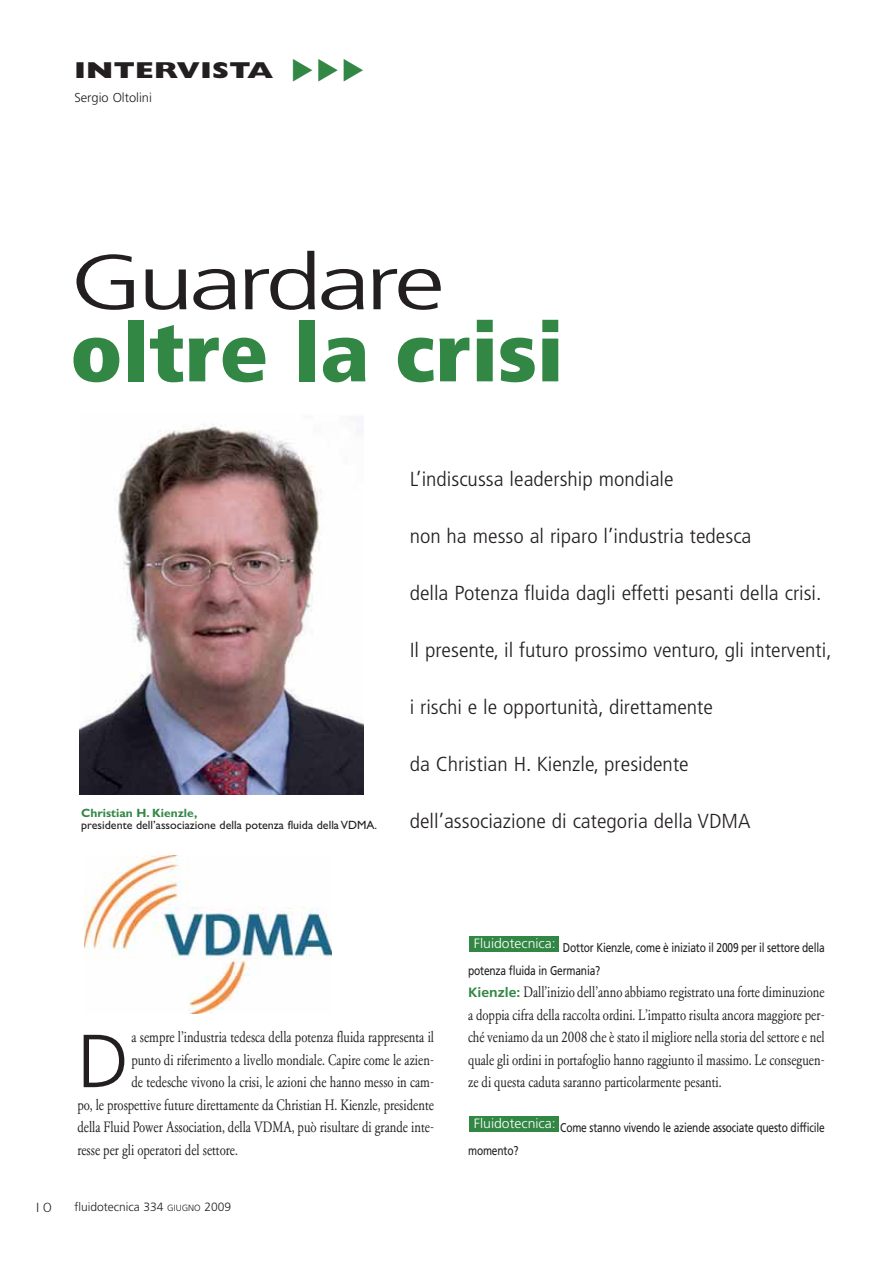
<style>
.page{position:relative;width:889px;height:1277px;background:#fff}
.page>*{position:absolute;margin:0;border:0;box-sizing:border-box;transform-origin:0 0}
.t1{font:900 condensed 82.05px "Frutiger LT";color:#328745;scale:1.08 1}
.t2{font:300 condensed 78px "Frutiger LT";letter-spacing:-.05em;color:#231f20;scale:1.58 1}
.t3{font:300 75px "Frutiger LT";color:#231f20;scale:1.04 1}
.t4{font:800 23.1px "Gill Sans";letter-spacing:.015em;color:#231f20;scale:1.27 1}
.t5{font:300 condensed 20.25px "Frutiger LT";color:#231f20;scale:1.1 1}
.t6{font:15.75px/22.5px "Garamond Classico";color:#231f20;text-align:justify;scale:.78 1}
.t7{font:300 13.5px "Frutiger LT";color:#fff;scale:1.04 1}
.t8{font:300 13.5px "Gill Sans";color:#231f20;scale:1.27 1}
.t9{font:300 12.9px "Frutiger LT";color:#231f20}
.t10{font:12.75px/22.5px "Frutiger LT";letter-spacing:-.015em;color:#231f20;scale:.8 1}
.t11{font:12px "Gill Sans";color:#231f20}
.t12{font:300 12px "Frutiger LT";color:#231f20}
.t13{font:700 12px "Gill Sans";color:#328745}
.s1{font-size:9px}
.s2{font-family:"Frutiger LT";font-weight:700;font-size:13.5px;color:#328745}
</style>
<div class="page">
<div style="left:469px;top:1117px;width:90px;height:15px;background:#328745"></div>
<div style="left:469px;top:937px;width:90px;height:15px;background:#328745"></div>
<img style="left:80px;top:424px;width:284px;height:371px">
<img style="left:85px;top:855px;width:246px;height:159px">
<h3 class="t4" style="left:74px;top:62px;width:158px">INTERVISTA</h3>
<p class="t9" style="left:74px;top:91px;width:79px">Sergio Oltolini</p>
<h2 class="t2" style="left:70px;top:244px;width:239px">Guardare</h2>
<h1 class="t1" style="left:70px;top:303px;width:458px">oltre la crisi</h1>
<p class="t13" style="left:81px;top:809px;width:117px">Christian H. Kienzle,</p>
<p class="t11" style="left:81px;top:821px;width:297px">presidente dell’associazione della potenza fluida della VDMA.</p>
<p class="t5" style="left:409px;top:469px;width:241px">L’indiscussa leadership mondiale</p>
<p class="t5" style="left:409px;top:526px;width:312px">non ha messo al riparo l’industria tedesca</p>
<p class="t5" style="left:409px;top:583px;width:376px">della Potenza fluida dagli effetti pesanti della crisi.</p>
<p class="t5" style="left:409px;top:640px;width:385px">Il presente, il futuro prossimo venturo, gli interventi,</p>
<p class="t5" style="left:409px;top:697px;width:277px">i rischi e le opportunità, direttamente</p>
<p class="t5" style="left:409px;top:754px;width:255px">da Christian H. Kienzle, presidente</p>
<p class="t5" style="left:409px;top:811px;width:311px">dell’associazione di categoria della VDMA</p>
<h3 class="t3" style="left:77px;top:1025px;width:52px">D</h3>
<p class="t6" style="left:131px;top:1027px;width:389px">a sempre l’industria tedesca della potenza fluida rappresenta il</p>
<p class="t6" style="left:131px;top:1050px;width:389px">punto di riferimento a livello mondiale. Capire come le azien-</p>
<p class="t6" style="left:131px;top:1072px;width:389px">de tedesche vivono la crisi, le azioni che hanno messo in cam-</p>
<p class="t6" style="left:77px;top:1095px;width:458px">po, le prospettive future direttamente da Christian H. Kienzle, presidente</p>
<p class="t6" style="left:77px;top:1117px;width:459px">della Fluid Power Association, della VDMA, può risultare di grande inte-</p>
<p class="t6" style="left:77px;top:1140px;width:207px">resse per gli operatori del settore.</p>
<p class="t8" style="left:33px;top:1203px;width:16px">10</p>
<p class="t12" style="left:74px;top:1201px;width:158px">fluidotecnica 334 <span class="s1">GIUGNO</span> 2009</p>
<p class="t7" style="left:474px;top:937px;width:80px">Fluidotecnica:</p>
<p class="t10" style="left:468px;top:937px;width:447px;text-indent:95px">Dottor Kienzle, come è iniziato il 2009 per il settore della potenza fluida in Germania?</p>
<p class="t6" style="left:468px;top:982px;width:459px"><span class="s2">Kienzle:</span> Dall’inizio dell’anno abbiamo registrato una forte diminuzione a doppia cifra della raccolta ordini. L’impatto risulta ancora maggiore per&shy;ché veniamo da un 2008 che è stato il migliore nella storia del settore e nel quale gli ordini in portafoglio hanno raggiunto il massimo. Le conseguen&shy;ze di questa caduta saranno particolarmente pesanti.</p>
<p class="t10" style="left:560px;top:1117px;width:332px">Come stanno vivendo le aziende associate questo difficile</p>
<p class="t10" style="left:468px;top:1140px;width:64px">momento?</p>
<p class="t7" style="left:474px;top:1117px;width:80px">Fluidotecnica:</p>
</div>
